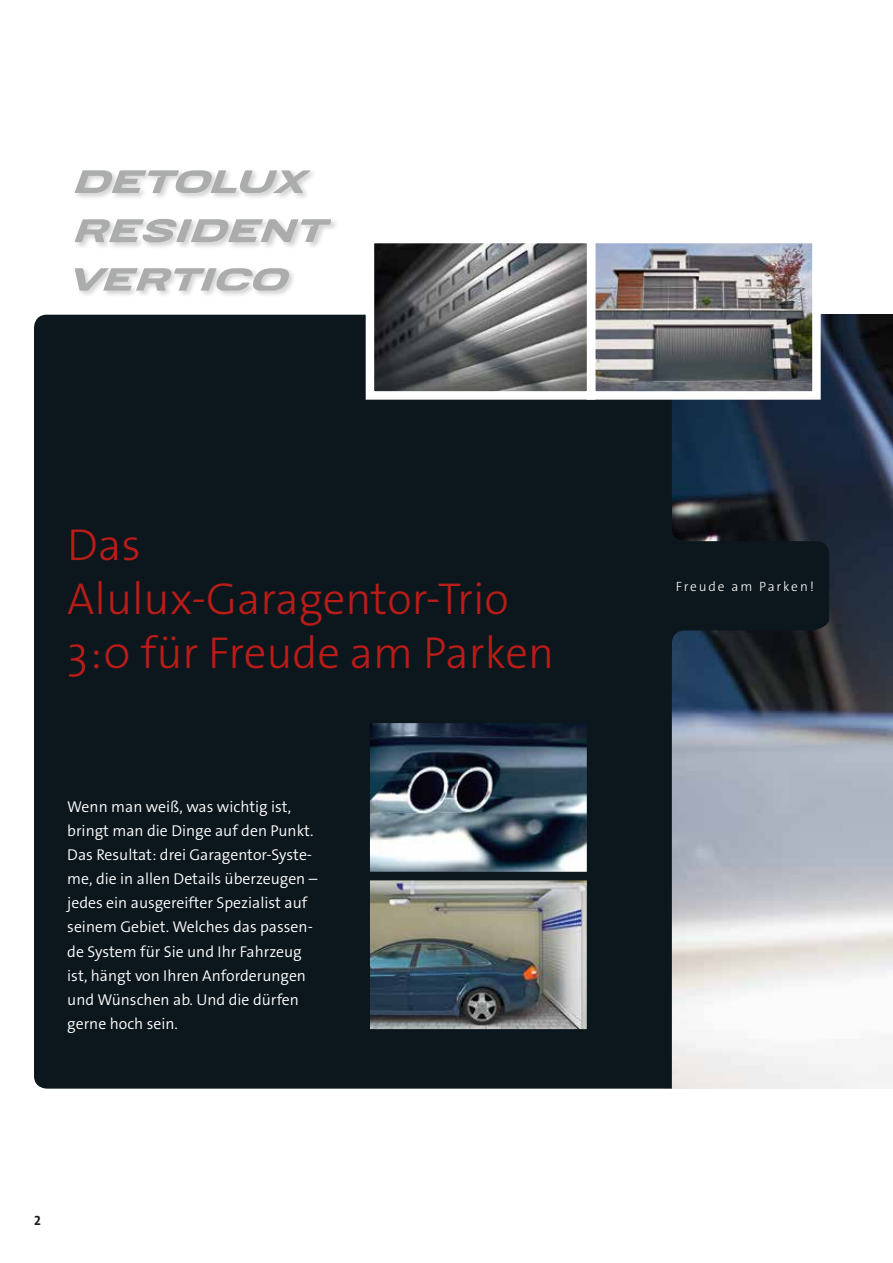
<style>
.page{position:relative;width:893px;height:1263px;background:#fff}
.page>*{position:absolute;margin:0;border:0;box-sizing:border-box;transform-origin:0 0}
.t1{font:300 45px/54px "The Sans Os F";color:#bb1c18}
.t2{font:300 15.75px/24px "The Sans Os F";color:#fff}
.t3{font:300 13.5px "The Sans Os F";letter-spacing:.14em;color:#fff}
.t4{font:700 13.5px "The Sans Os F";color:#1c1b1a}
</style>
<div class="page">
<img style="left:672px;top:315px;width:221px;height:774px">
<div style="left:34px;top:315px;width:638px;height:774px;background:#0c171d"></div>
<img style="left:357px;top:710px;width:243px;height:332px">
<svg style="left:361px;top:243px;width:464px;height:161px"></svg>
<svg style="left:663px;top:507px;width:166px;height:149px"></svg>
<div style="left:74px;top:169px;width:244px;height:32px;background:#1c1b1a;opacity:.2"></div>
<svg style="left:75px;top:170px;width:235px;height:23px"></svg>
<div style="left:74px;top:217px;width:264px;height:33px;background:#1c1b1a;opacity:.2"></div>
<svg style="left:75px;top:219px;width:256px;height:23px"></svg>
<div style="left:74px;top:267px;width:222px;height:31px;background:#1c1b1a;opacity:.2"></div>
<svg style="left:75px;top:268px;width:214px;height:23px"></svg>
<h1 class="t1" style="left:67px;top:519px;width:488px">Das<br>Alulux-Garagentor-Trio<br>3:0 für Freude am Parken</h1>
<p class="t2" style="left:67px;top:795px;width:252px">Wenn man weiß, was wichtig ist, bringt man die Dinge auf den Punkt.<br>Das Resultat: drei Garagentor-Syste&shy;me, die in allen Details überzeugen – jedes ein ausgereifter Spezialist auf seinem Gebiet. Welches das passen&shy;de System für Sie und Ihr Fahrzeug ist, hängt von Ihren Anforderungen und Wünschen ab. Und die dürfen gerne hoch sein.</p>
<p class="t4" style="left:34px;top:1212px;width:8px">2</p>
<p class="t3" style="left:676px;top:578px;width:140px">Freude am Parken!</p>
</div>
